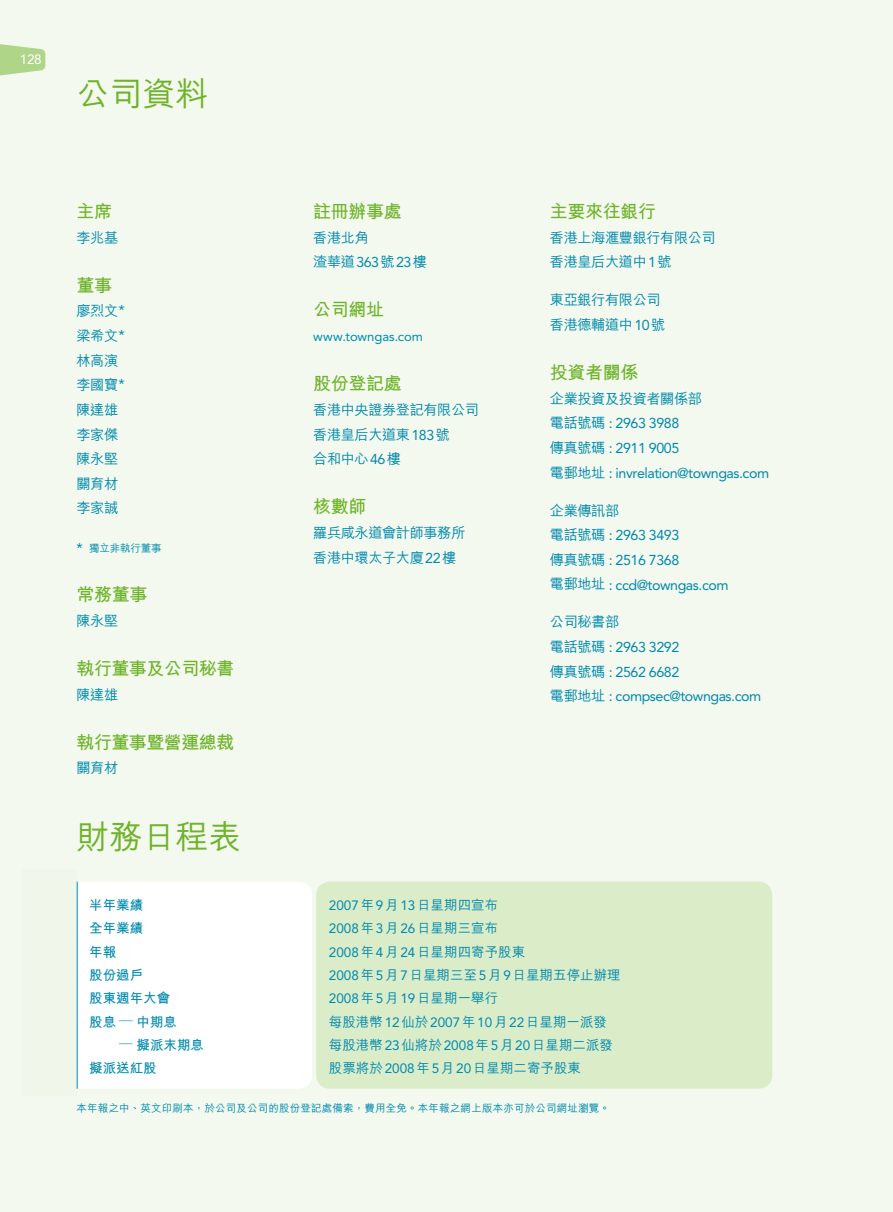
<style>
.page{position:relative;width:893px;height:1212px;background:#f3f9ee}
.page>*{position:absolute;margin:0;border:0;box-sizing:border-box;transform-origin:0 0}
.t1{font:500 33px "M Hei HK";color:#6eb329}
.t2{font:500 22.5px "M Hei HK";color:#6eb329}
.t3{font:700 18px "M Hei HK";letter-spacing:-.02em;color:#6eb329}
.t4{font:500 14.25px/24.6px "M Hei HK";letter-spacing:-.035em;color:#0089ae}
.t5{font:14.25px/24.6px "Avenir";letter-spacing:-.035em;color:#0089ae}
.t6{font:500 13.5px "M Hei HK";color:#0089ae}
.t7{font:700 13.5px "M Hei HK";color:#0089ae}
.t8{font:13.5px "Avenir";color:#fff}
.t9{font:13.05px "Avenir";letter-spacing:-.005em;color:#0089ae}
.t10{font:500 10.5px "M Hei HK";letter-spacing:.015em;color:#0089ae}
.t11{font:500 10.5px "M Hei HK";letter-spacing:-.02em;color:#0089ae}
.s1{font-family:"Avenir";font-weight:400}
.s2{font-family:"Avenir";font-weight:400;font-size:14.25px}
.s3{font-family:"M Hei HK";font-weight:500}
</style>
<div class="page">
<svg style="left:0;top:44px;width:45px;height:32px"></svg>
<div style="left:316px;top:882px;width:456px;height:207px;background:#dbecc9;border-radius:13px"></div>
<div style="left:41px;top:882px;width:271px;height:207px;background:#fff;border-radius:14px"></div>
<div style="left:22px;top:869px;width:55px;height:227px;background:#f0f7ea"></div>
<hr style="left:77px;top:882px;width:1px;height:207px;background:#4dacc6">
<p class="t8" style="left:20px;top:52px;width:23px">128</p>
<h2 class="t2" style="left:77px;top:72px;width:92px">賬目附註</h2>
<h1 class="t1" style="left:77px;top:70px;width:133px">公司資料</h1>
<p class="t3" style="left:77px;top:198px;width:37px">主席</p>
<p class="t4" style="left:77px;top:224px;width:43px">李兆基</p>
<p class="t3" style="left:77px;top:272px;width:37px">董事</p>
<p class="t4" style="left:77px;top:298px;width:50px">廖烈文<span class="s1">*</span>梁希文<span class="s1">*</span>林高演李國寶<span class="s1">*</span>陳達雄李家傑陳永堅關育材李家誠</p>
<p class="t11" style="left:77px;top:540px;width:87px"><span class="s2">*</span> 獨立非執行董事</p>
<p class="t3" style="left:77px;top:581px;width:72px">常務董事</p>
<p class="t4" style="left:77px;top:607px;width:43px">陳永堅</p>
<p class="t3" style="left:77px;top:655px;width:159px">執行董事及公司秘書</p>
<p class="t4" style="left:77px;top:681px;width:43px">陳達雄</p>
<p class="t3" style="left:77px;top:729px;width:159px">執行董事暨營運總裁</p>
<p class="t4" style="left:77px;top:755px;width:43px">關育材</p>
<h1 class="t1" style="left:77px;top:813px;width:167px">財務日程表</h1>
<p class="t3" style="left:313px;top:198px;width:90px">註冊辦事處</p>
<p class="t4" style="left:313px;top:224px;width:115px">香港北角<br>渣華道<span class="s1">363</span>號<span class="s1">23</span>樓</p>
<p class="t3" style="left:313px;top:297px;width:72px">公司網址</p>
<p class="t9" style="left:313px;top:329px;width:111px">www.towngas.com</p>
<p class="t3" style="left:313px;top:371px;width:90px">股份登記處</p>
<p class="t4" style="left:313px;top:396px;width:167px">香港中央證券登記有限公司香港皇后大道東<span class="s1">183</span>號<br>合和中心<span class="s1">46</span>樓</p>
<p class="t3" style="left:313px;top:494px;width:55px">核數師</p>
<p class="t4" style="left:313px;top:519px;width:154px">羅兵咸永道會計師事務所香港中環太子大廈<span class="s1">22</span>樓</p>
<p class="t3" style="left:550px;top:198px;width:108px">主要來往銀行</p>
<p class="t4" style="left:550px;top:224px;width:167px">香港上海滙豐銀行有限公司香港皇后大道中<span class="s1">1</span>號</p>
<p class="t4" style="left:550px;top:287px;width:117px">東亞銀行有限公司香港德輔道中<span class="s1">10</span>號</p>
<p class="t3" style="left:550px;top:359px;width:90px">投資者關係</p>
<p class="t4" style="left:550px;top:385px;width:154px">企業投資及投資者關係部</p>
<p class="t5" style="left:550px;top:411px;width:221px"><span class="s3">電話號碼</span> : 2963 3988<br><span class="s3">傳真號碼</span> : 2911 9005<br><span class="s3">電郵地址</span> : invrelation@towngas.com</p>
<p class="t4" style="left:550px;top:497px;width:71px">企業傳訊部</p>
<p class="t5" style="left:550px;top:523px;width:180px"><span class="s3">電話號碼</span> : 2963 3493<br><span class="s3">傳真號碼</span> : 2516 7368<br><span class="s3">電郵地址</span> : ccd@towngas.com</p>
<p class="t4" style="left:550px;top:609px;width:71px">公司秘書部</p>
<p class="t5" style="left:550px;top:635px;width:213px"><span class="s3">電話號碼</span> : 2963 3292<br><span class="s3">傳真號碼</span> : 2562 6682<br><span class="s3">電郵地址</span> : compsec@towngas.com</p>
<p class="t7" style="left:89px;top:895px;width:56px">半年業績</p>
<p class="t6" style="left:329px;top:895px;width:171px"><span class="s1">2007</span>年<span class="s1">9</span>月<span class="s1">13</span>日星期四宣布</p>
<p class="t7" style="left:89px;top:918px;width:56px">全年業績</p>
<p class="t6" style="left:329px;top:918px;width:171px"><span class="s1">2008</span>年<span class="s1">3</span>月<span class="s1">26</span>日星期三宣布</p>
<p class="t7" style="left:89px;top:942px;width:29px">年報</p>
<p class="t6" style="left:329px;top:942px;width:198px"><span class="s1">2008</span>年<span class="s1">4</span>月<span class="s1">24</span>日星期四寄予股東</p>
<p class="t7" style="left:89px;top:965px;width:56px">股份過戶</p>
<p class="t6" style="left:329px;top:965px;width:293px"><span class="s1">2008</span>年<span class="s1">5</span>月<span class="s1">7</span>日星期三至<span class="s1">5</span>月<span class="s1">9</span>日星期五停止辦理</p>
<p class="t7" style="left:89px;top:988px;width:83px">股東週年大會</p>
<p class="t6" style="left:329px;top:988px;width:171px"><span class="s1">2008</span>年<span class="s1">5</span>月<span class="s1">19</span>日星期一舉行</p>
<p class="t7" style="left:89px;top:1012px;width:89px">股息 — 中期息</p>
<p class="t6" style="left:329px;top:1012px;width:280px">每股港幣<span class="s1">12</span>仙於<span class="s1">2007</span>年<span class="s1">10</span>月<span class="s1">22</span>日星期一派發</p>
<p class="t7" style="left:119px;top:1035px;width:87px">— 擬派末期息</p>
<p class="t6" style="left:329px;top:1035px;width:286px">每股港幣<span class="s1">23</span>仙將於<span class="s1">2008</span>年<span class="s1">5</span>月<span class="s1">20</span>日星期二派發</p>
<p class="t7" style="left:89px;top:1058px;width:69px">擬派送紅股</p>
<p class="t6" style="left:329px;top:1058px;width:254px">股票將於<span class="s1">2008</span>年<span class="s1">5</span>月<span class="s1">20</span>日星期二寄予股東</p>
<p class="t10" style="left:77px;top:1100px;width:535px">本年報之中、英文印刷本，於公司及公司的股份登記處備索，費用全免。本年報之網上版本亦可於公司網址瀏覽。</p>
</div>
